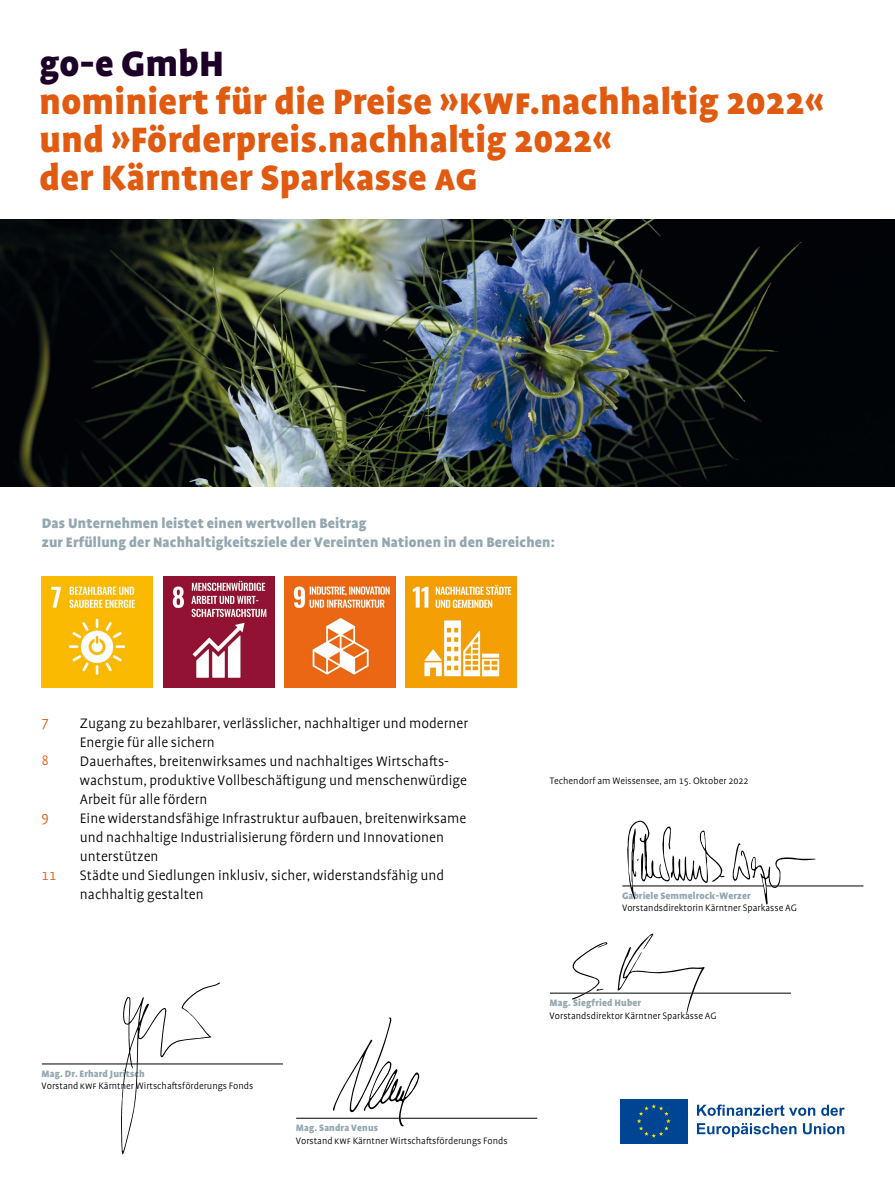
<style>
.page{position:relative;width:895px;height:1193px;background:#fff}
.page>*{position:absolute;margin:0;border:0;box-sizing:border-box;transform-origin:0 0}
.t1{font:900 40.28px/38px "Profile Pro";letter-spacing:.01em;color:#e05a10}
.t2{font:900 40.28px "Profile Pro";color:#1d0028}
.t3{font:300 15.68px/19px "Profile Pro";color:#000}
.t4{font:900 15.68px/19px "Profile Pro";letter-spacing:.01em;color:#94a7b0}
.t5{font:300 15.68px "Profile Pro";color:#e05a10}
.t6{font:300 10.64px "Profile Pro";color:#000}
.t7{font:900 10.64px "Profile Pro";letter-spacing:.01em;color:#94a7b0}
</style>
<div class="page">
<hr style="left:42px;top:1063px;width:241px;height:1px;background:#000">
<hr style="left:296px;top:1118px;width:241px;height:1px;background:#000">
<img style="left:42px;top:577px;width:111px;height:111px">
<img style="left:163px;top:577px;width:111px;height:111px">
<img style="left:284px;top:577px;width:111px;height:111px">
<img style="left:406px;top:577px;width:111px;height:111px">
<hr style="left:622px;top:885px;width:241px;height:1px;background:#000">
<img style="left:0;top:220px;width:895px;height:266px">
<div style="left:619px;top:1097px;width:70px;height:47px;background:#004494"></div>
<svg style="left:637px;top:1104px;width:34px;height:33px"></svg>
<svg style="left:697px;top:1104px;width:118px;height:11px"></svg>
<svg style="left:821px;top:1104px;width:24px;height:11px"></svg>
<svg style="left:697px;top:1123px;width:99px;height:14px"></svg>
<svg style="left:803px;top:1123px;width:41px;height:11px"></svg>
<svg style="left:627px;top:820px;width:189px;height:84px"></svg>
<svg style="left:333px;top:1017px;width:86px;height:109px"></svg>
<svg style="left:121px;top:982px;width:99px;height:172px"></svg>
<hr style="left:550px;top:993px;width:241px;height:1px;background:#000">
<svg style="left:572px;top:933px;width:132px;height:81px"></svg>
<h1 class="t2" style="left:40px;top:38px;width:186px">go-e GmbH</h1>
<h1 class="t1" style="left:40px;top:82px;width:786px">nominiert für die Preise »KWF.nachhaltig 2022« und »Förderpreis.nachhaltig 2022«<br>der Kärntner Sparkasse AG</h1>
<p class="t4" style="left:42px;top:514px;width:514px">Das Unternehmen leistet einen wertvollen Beitrag<br>zur Erfüllung der Nachhaltigkeitsziele der Vereinten Nationen in den Bereichen:</p>
<p class="t5" style="left:42px;top:714px;width:9px">7</p>
<p class="t5" style="left:42px;top:752px;width:9px">8</p>
<p class="t5" style="left:42px;top:809px;width:9px">9</p>
<p class="t5" style="left:42px;top:866px;width:16px">11</p>
<p class="t3" style="left:80px;top:714px;width:390px">Zugang zu bezahlbarer, verlässlicher, nachhaltiger und moderner Energie für alle sichern<br>Dauerhaftes, breitenwirksames und nachhaltiges Wirtschafts&shy;wachstum, produktive Vollbeschäftigung und menschenwürdige Arbeit für alle fördern<br>Eine widerstandsfähige Infrastruktur aufbauen, breitenwirksame und nachhaltige Industrialisierung fördern und Innovationen unterstützen<br>Städte und Siedlungen inklusiv, sicher, widerstandsfähig und nachhaltig gestalten</p>
<p class="t7" style="left:42px;top:1066px;width:105px">Mag. Dr. Erhard Juritsch</p>
<p class="t6" style="left:42px;top:1080px;width:213px">Vorstand kwf Kärntner Wirtschaftsförderungs Fonds</p>
<p class="t7" style="left:296px;top:1121px;width:84px">Mag. Sandra Venus</p>
<p class="t6" style="left:296px;top:1134px;width:213px">Vorstand kwf Kärntner Wirtschaftsförderungs Fonds</p>
<p class="t6" style="left:550px;top:775px;width:200px">Techendorf am Weissensee, am 15. Oktober 2022</p>
<p class="t7" style="left:622px;top:888px;width:130px">Gabriele Semmelrock-Werzer</p>
<p class="t6" style="left:622px;top:902px;width:176px">Vorstandsdirektorin Kärntner Sparkasse AG</p>
<p class="t7" style="left:550px;top:996px;width:93px">Mag. Siegfried Huber</p>
<p class="t6" style="left:550px;top:1009px;width:168px">Vorstandsdirektor Kärntner Sparkasse AG</p>
</div>
